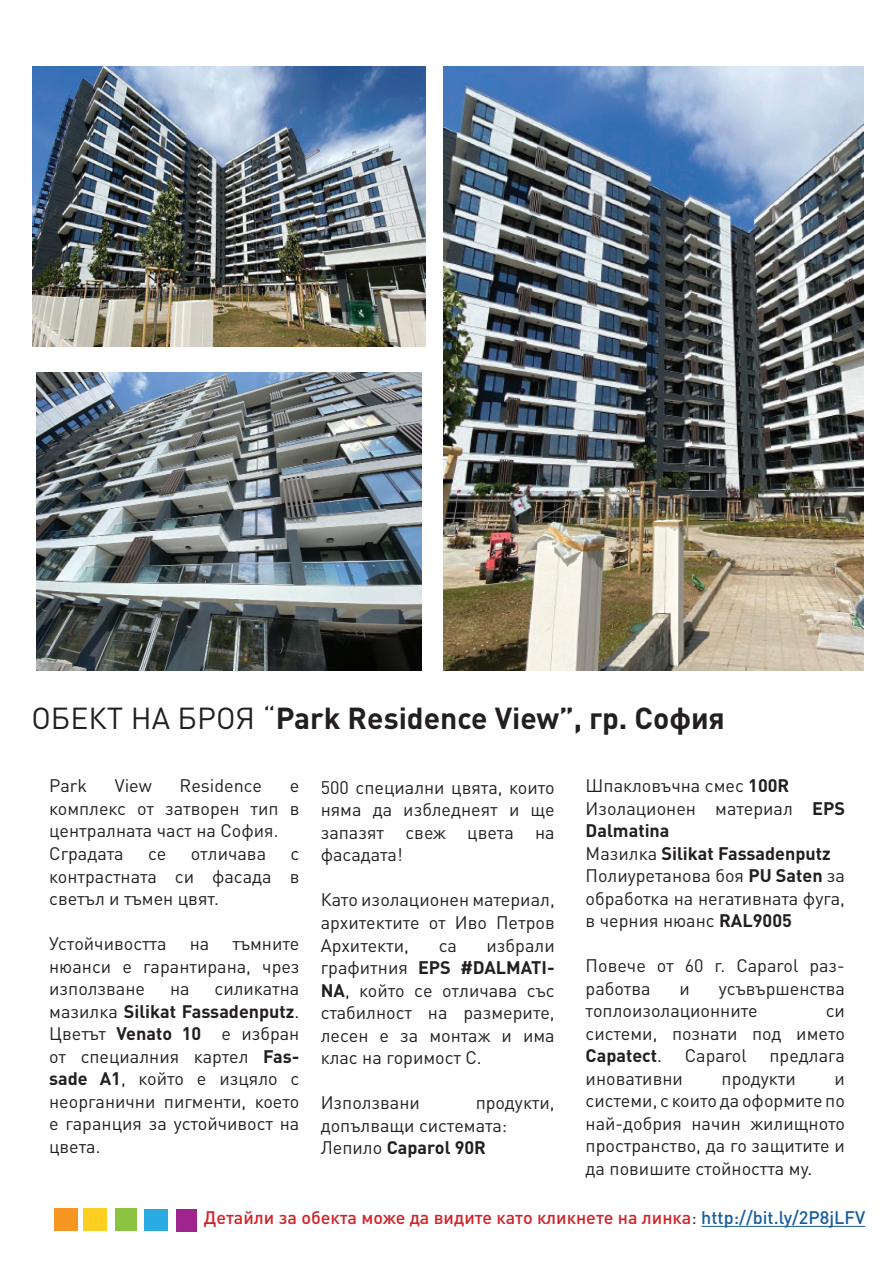
<style>
.page{position:relative;width:893px;height:1263px;background:#fff}
.page>*{position:absolute;margin:0;border:0;box-sizing:border-box;transform-origin:0 0}
.t1{font:700 30px "DIN Pro";color:#231f20}
.t2{font:18px/22.5px "DIN Pro";color:#231f20;text-align:justify}
.t3{font:500 18px "DIN Pro";color:#d1232a}
.s1{font-weight:400}
.s2{font-weight:700}
.s3{font-weight:400;color:#231f20}
.s4{color:#175d9e}
</style>
<div class="page">
<img style="left:176px;top:1209px;width:21px;height:22px">
<img style="left:144px;top:1209px;width:24px;height:22px">
<img style="left:115px;top:1209px;width:22px;height:21px">
<img style="left:84px;top:1209px;width:23px;height:21px">
<img style="left:54px;top:1209px;width:24px;height:21px">
<img style="left:33px;top:66px;width:392px;height:281px">
<img style="left:36px;top:372px;width:385px;height:299px">
<img style="left:443px;top:66px;width:420px;height:605px">
<hr style="left:701px;top:1226px;width:164px;height:1px;background:#175d9e">
<h1 class="t1" style="left:31px;top:697px;width:695px"><span class="s1">ОБЕКТ НА БРОЯ “</span>Park Residence View”, гр. София</h1>
<p class="t2" style="left:586px;top:774px;width:261px;text-align:left">Шпакловъчна смес <span class="s2">100R<br></span>Изолационен материал <span class="s2">EPS<br>Dalmatina<br></span>Мазилка <span class="s2">Silikat Fassadenputz<br></span>Полиуретанова боя <span class="s2">PU Saten</span> за обработка на негативната фуга, в черния нюанс <span class="s2">RAL9005</span></p>
<p class="t2" style="left:586px;top:954px;width:261px">Повече от 60 г. Caparol раз&shy;работва</p>
<p class="t2" style="left:49px;top:774px;width:39px">Park</p>
<p class="t2" style="left:115px;top:774px;width:38px">View</p>
<p class="t2" style="left:180px;top:774px;width:84px">Residence</p>
<p class="t2" style="left:321px;top:775px;width:236px">500 специални цвята, които няма да избледнеят и ще запазят свеж цвета на фасадата!</p>
<p class="t2" style="left:321px;top:888px;width:236px">Като изолационен материал, архитектите от Иво Петров Архитекти,</p>
<p class="t2" style="left:49px;top:774px;width:252px;text-align:left;text-indent:241px">е комплекс от затворен тип в централната част на София.<br>Сградата</p>
<p class="t2" style="left:49px;top:841px;width:252px;text-indent:241px">с контрастната си фасада в светъл и тъмен цвят.</p>
<p class="t2" style="left:49px;top:931px;width:119px">Устойчивостта</p>
<p class="t2" style="left:190px;top:931px;width:21px">на</p>
<p class="t2" style="left:148px;top:841px;width:20px">се</p>
<p class="t2" style="left:191px;top:841px;width:77px">отличава</p>
<p class="t2" style="left:321px;top:933px;width:236px;text-indent:166px">избрали графитния <span class="s2">EPS #DALMATI-NA</span>, който се отличава със стабилност на размерите, лесен е за монтаж и има клас на горимост С.</p>
<p class="t2" style="left:321px;top:1090px;width:101px">Използвани</p>
<p class="t2" style="left:49px;top:931px;width:252px;text-indent:183px">тъмните нюанси е гарантирана, чрез използване</p>
<p class="t2" style="left:439px;top:933px;width:20px">са</p>
<p class="t2" style="left:586px;top:976px;width:261px;text-indent:133px">усъвършенства топлоизолационните</p>
<p class="t2" style="left:680px;top:976px;width:12px">и</p>
<p class="t2" style="left:49px;top:976px;width:252px;text-indent:165px">силикатна мазилка <span class="s2">Silikat Fassadenputz</span>.<br>Цветът <span class="s2">Venato 10</span> е избран от специалния картел <span class="s2">Fas&shy;sade A1</span>, който е изцяло с неорганични пигменти, което е гаранция за устойчивост на цвета.</p>
<p class="t2" style="left:170px;top:976px;width:21px">на</p>
<p class="t2" style="left:586px;top:999px;width:261px;text-indent:240px">си системи, познати под името <span class="s2">Capatect</span>.</p>
<p class="t2" style="left:685px;top:1044px;width:64px">Caparol</p>
<p class="t2" style="left:769px;top:1044px;width:77px">предлага</p>
<p class="t2" style="left:586px;top:1066px;width:99px">иновативни</p>
<p class="t2" style="left:722px;top:1066px;width:76px">продукти</p>
<p class="t2" style="left:586px;top:1066px;width:261px;text-indent:249px">и системи, с които да оформите по най-добрия начин жилищното пространство, да го защитите и да повишите стойността му.</p>
<p class="t3" style="left:204px;top:1205px;width:663px">Детайли за обекта може да видите като кликнете на линка<span class="s3">:</span> <span class="s4">http://bit.ly/2P8jLFV</span></p>
<p class="t2" style="left:321px;top:1090px;width:236px;text-align:left;text-indent:155px">продукти, допълващи системата:<br>Лепило <span class="s2">Caparol 90R</span></p>
</div>
